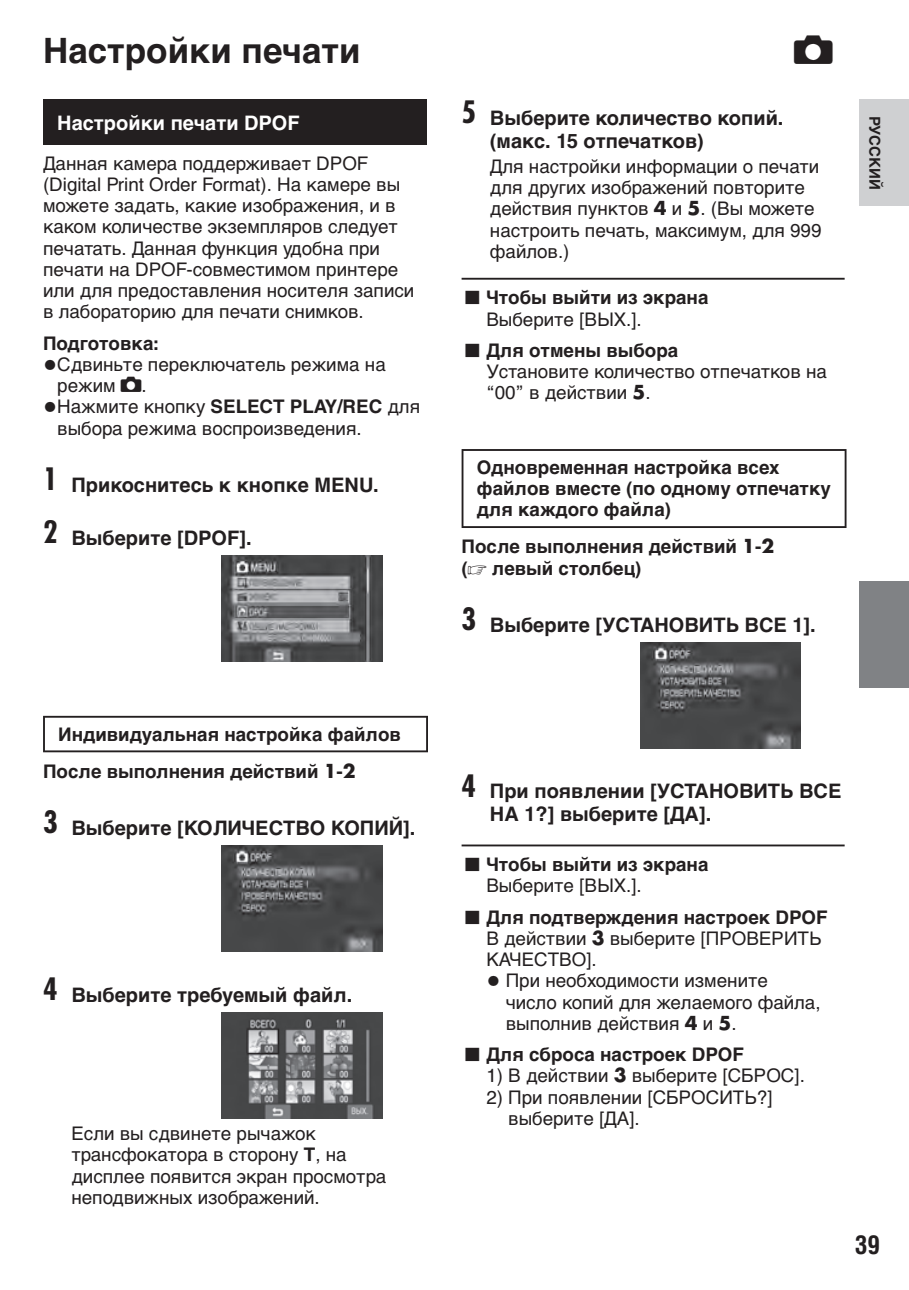
<style>
.page{position:relative;width:909px;height:1290px;background:#fff}
.page>*{position:absolute;margin:0;border:0;box-sizing:border-box;transform-origin:0 0}
.t1{font:38.5px "Everio Font 90 msp RKSJ H";color:#231f20}
.t2{font:700 35px "Helvetica Cyr";color:#231f20}
.t3{font:700 condensed 25px "Helvetica";color:#231f20}
.t4{font:700 20px/22.5px "Helvetica Cyr";color:#231f20}
.t5{font:700 20px "Helvetica Cyr";color:#fff}
.t6{font:18.75px/21.2px "Helvetica Cyr Upright";color:#231f20}
.t7{font:700 18.75px/21.2px "Helvetica Cyr";color:#231f20}
.t8{font:700 15px "Helvetica Cyr";color:#231f20}
.s1{font-size:28px}
.s2{font-family:"Everio Font 90 msp RKSJ H";font-size:20.5px}
.s3{font-family:"Helvetica Cyr";font-weight:700}
.s4{font-family:"Futura";font-stretch:condensed;font-size:30px}
.s5{font-family:"Futura";font-weight:700}
.s6{font-family:"Everio Font M8 90 msp RKSJ H";font-weight:400;font-size:22px}
.s7{font-family:"Futura"}
.s8{font-family:"Universal Newswith Comm Pi";font-weight:400}
</style>
<div class="page">
<div style="left:858px;top:581px;width:50px;height:107px;background:#808285"></div>
<div style="left:858px;top:99px;width:50px;height:107px;background:#cfd0d2"></div>
<div style="left:43px;top:99px;width:383px;height:45px;background:#231f20"></div>
<img style="left:222px;top:556px;width:160px;height:106px">
<hr style="left:43px;top:716px;width:385px;height:2px;background:#231f20">
<hr style="left:43px;top:718px;width:2px;height:32px;background:#231f20">
<hr style="left:426px;top:718px;width:2px;height:32px;background:#231f20">
<hr style="left:43px;top:750px;width:385px;height:2px;background:#231f20">
<img style="left:222px;top:845px;width:160px;height:107px">
<img style="left:222px;top:1012px;width:160px;height:106px">
<hr style="left:461px;top:278px;width:383px;height:2px;background:#231f20">
<hr style="left:461px;top:845px;width:383px;height:1px;background:#231f20">
<hr style="left:461px;top:449px;width:385px;height:2px;background:#231f20">
<hr style="left:461px;top:451px;width:2px;height:75px;background:#231f20">
<hr style="left:844px;top:451px;width:2px;height:75px;background:#231f20">
<hr style="left:461px;top:526px;width:385px;height:2px;background:#231f20">
<img style="left:640px;top:642px;width:160px;height:106px">
<h2 class="t2" style="left:43px;top:37px;width:319px">Настройки печати</h2>
<h1 class="t1" style="left:793px;top:35px;width:40px">#</h1>
<p class="t5" style="left:57px;top:115px;width:244px">Настройки печати DPOF</p>
<p class="t6" style="left:43px;top:154px;width:372px">Данная камера поддерживает DPOF (Digital Print Order Format). На камере вы можете задать, какие изображения, и в каком количестве экземпляров следует печатать. Данная функция удобна при печати на DPOF-совместимом принтере или для предоставления носителя записи в лабораторию для печати снимков.</p>
<p class="t7" style="left:43px;top:334px;width:117px">Подготовка:</p>
<p class="t6" style="left:57px;top:355px;width:330px;text-indent:-14px"><span class="s1">•</span>Сдвиньте переключатель режима на режим <span class="s2">#</span>.</p>
<p class="t6" style="left:57px;top:398px;width:364px;text-indent:-14px"><span class="s1">•</span>Нажмите кнопку <span class="s3">SELECT PLAY/REC</span> для выбора режима воспроизведения.</p>
<p class="t4" style="left:43px;top:475px;width:337px"><span class="s4">1</span> Прикоснитесь к кнопке MENU.</p>
<p class="t4" style="left:43px;top:528px;width:210px"><span class="s4">2</span> Выберите [DPOF].</p>
<p class="t4" style="left:489px;top:108px;width:295px;text-indent:-28px"><span class="s4">5</span> Выберите количество копий. (макс. 15 отпечатков)</p>
<p class="t6" style="left:489px;top:157px;width:333px">Для настройки информации о печати для других изображений повторите действия пунктов <span class="s5">4</span> и <span class="s5">5</span>. (Вы можете настроить печать, максимум, для 999 файлов.)</p>
<p class="t7" style="left:461px;top:289px;width:248px"><span class="s6">L</span> Чтобы выйти из экрана</p>
<p class="t6" style="left:486px;top:310px;width:157px">Выберите [ВЫХ.].</p>
<p class="t7" style="left:461px;top:341px;width:218px"><span class="s6">L</span> Для отмены выбора</p>
<p class="t6" style="left:486px;top:363px;width:342px">Установите количество отпечатков на “00” в действии <span class="s5">5</span>.</p>
<p class="t7" style="left:476px;top:458px;width:355px">Одновременная настройка всех файлов вместе (по одному отпечатку для каждого файла)</p>
<p class="t7" style="left:461px;top:538px;width:314px">После выполнения действий <span class="s7">1</span>-<span class="s7">2 </span>(<span class="s8">-</span> левый столбец)</p>
<p class="t4" style="left:461px;top:615px;width:355px"><span class="s4">3</span> Выберите [УСТАНОВИТЬ ВСЕ 1].</p>
<p class="t8" style="left:880px;top:116px;width:75px;rotate:90deg">РУССКИЙ</p>
<p class="t7" style="left:43px;top:717px;width:359px;line-height:37px;text-indent:15px">Индивидуальная настройка файлов<br>После выполнения действий <span class="s7">1</span>-<span class="s7">2</span></p>
<p class="t4" style="left:43px;top:818px;width:374px"><span class="s4">3</span> Выберите [КОЛИЧЕСТВО КОПИЙ].</p>
<p class="t4" style="left:43px;top:985px;width:311px"><span class="s4">4</span> Выберите требуемый файл.</p>
<p class="t6" style="left:71px;top:1124px;width:316px">Если вы сдвинете рычажок трансфокатора в сторону <span class="s3">T</span>, на дисплее появится экран просмотра неподвижных изображений.</p>
<p class="t4" style="left:489px;top:782px;width:353px;text-indent:-28px"><span class="s4">4</span> При появлении [УСТАНОВИТЬ ВСЕ<br>НА 1?] выберите [ДА].</p>
<p class="t7" style="left:461px;top:856px;width:248px"><span class="s6">L</span> Чтобы выйти из экрана</p>
<p class="t6" style="left:486px;top:877px;width:157px">Выберите [ВЫХ.].</p>
<p class="t7" style="left:461px;top:908px;width:367px"><span class="s6">L</span> Для подтверждения настроек DPOF</p>
<p class="t6" style="left:486px;top:929px;width:336px">В действии <span class="s5">3</span> выберите [ПРОВЕРИТЬ<br>КАЧЕСТВО].</p>
<p class="t6" style="left:505px;top:972px;width:316px;text-indent:-19px"><span class="s1">•</span> При необходимости измените число копий для желаемого файла, выполнив действия <span class="s5">4</span> и <span class="s5">5</span>.</p>
<p class="t7" style="left:461px;top:1046px;width:284px"><span class="s6">L</span> Для сброса настроек DPOF</p>
<p class="t6" style="left:486px;top:1067px;width:320px">1) В действии <span class="s5">3</span> выберите [СБРОС].</p>
<p class="t6" style="left:508px;top:1088px;width:266px;text-indent:-22px">2) При появлении [СБРОСИТЬ?] выберите [ДА].</p>
<h3 class="t3" style="left:854px;top:1236px;width:26px">39</h3>
</div>
